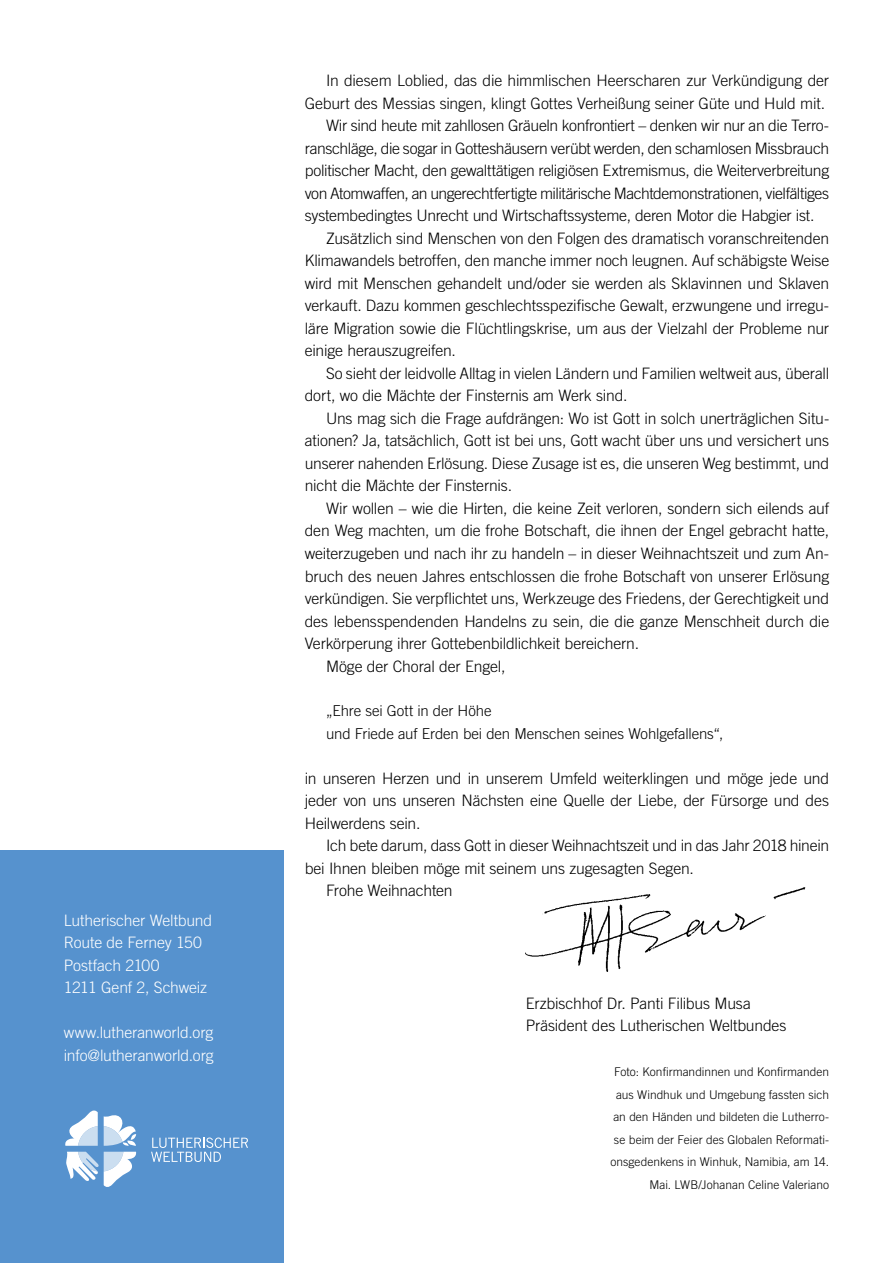
<style>
.page{position:relative;width:893px;height:1263px;background:#fff}
.page>*{position:absolute;margin:0;border:0;box-sizing:border-box;transform-origin:0 0}
.t1{font:300 15.75px/22.5px "Trade Gothic LT Std";letter-spacing:-.01em;color:#000;text-align:justify}
.t2{font:300 15.75px/22.5px "Trade Gothic LT Std";letter-spacing:-.01em;color:#fff}
.t3{font:300 15.75px "Trade Gothic LT Std";letter-spacing:-.03em;color:#000}
.t4{font:300 15px/22.5px "Trade Gothic LT Std";letter-spacing:-.01em;color:#000}
.t5{font:300 12px/22.5px "Trade Gothic LT Std";color:#000;text-align:right}
</style>
<div class="page">
<div style="left:0;top:850px;width:283px;height:413px;background:#5692ce"></div>
<svg style="left:151px;top:1137px;width:97px;height:25px"></svg>
<svg style="left:65px;top:1110px;width:33px;height:36px"></svg>
<svg style="left:104px;top:1115px;width:32px;height:31px"></svg>
<svg style="left:66px;top:1152px;width:71px;height:35px"></svg>
<img style="left:525px;top:887px;width:280px;height:84px">
<p class="t2" style="left:64px;top:908px;width:150px">Lutherischer Weltbund<br>Route de Ferney 150<br>Postfach 2100<br>1211 Genf 2, Schweiz</p>
<p class="t2" style="left:64px;top:1021px;width:151px">www.lutheranworld.org info@lutheranworld.org</p>
<p class="t1" style="left:326px;top:69px;width:505px">In diesem Loblied, das die himmlischen Heerscharen zur Verkündigung der</p>
<p class="t1" style="left:305px;top:92px;width:522px">Geburt des Messias singen, klingt Gottes Verheißung seiner Güte und Huld mit.</p>
<p class="t1" style="left:326px;top:114px;width:505px">Wir sind heute mit zahllosen Gräueln konfrontiert – denken wir nur an die Terro-</p>
<p class="t1" style="left:305px;top:137px;width:526px">ranschläge, die sogar in Gotteshäusern verübt werden, den schamlosen Missbrauch</p>
<p class="t1" style="left:305px;top:159px;width:526px">politischer Macht, den gewalttätigen religiösen Extremismus, die Weiterverbreitung</p>
<p class="t3" style="left:305px;top:184px;width:526px">von Atomwaffen, an ungerechtfertigte militärische Machtdemonstrationen, vielfältiges</p>
<p class="t1" style="left:305px;top:204px;width:511px">systembedingtes Unrecht und Wirtschaftssysteme, deren Motor die Habgier ist.</p>
<p class="t1" style="left:326px;top:227px;width:505px">Zusätzlich sind Menschen von den Folgen des dramatisch voranschreitenden</p>
<p class="t1" style="left:305px;top:249px;width:526px">Klimawandels betroffen, den manche immer noch leugnen. Auf schäbigste Weise</p>
<p class="t1" style="left:305px;top:272px;width:526px">wird mit Menschen gehandelt und/oder sie werden als Sklavinnen und Sklaven</p>
<p class="t1" style="left:305px;top:294px;width:526px">verkauft. Dazu kommen geschlechtsspezifische Gewalt, erzwungene und irregu-</p>
<p class="t1" style="left:305px;top:317px;width:526px">läre Migration sowie die Flüchtlingskrise, um aus der Vielzahl der Probleme nur</p>
<p class="t1" style="left:305px;top:339px;width:153px">einige herauszugreifen.</p>
<p class="t1" style="left:326px;top:362px;width:505px">So sieht der leidvolle Alltag in vielen Ländern und Familien weltweit aus, überall</p>
<p class="t1" style="left:305px;top:384px;width:324px">dort, wo die Mächte der Finsternis am Werk sind.</p>
<p class="t1" style="left:326px;top:407px;width:505px">Uns mag sich die Frage aufdrängen: Wo ist Gott in solch unerträglichen Situ-</p>
<p class="t1" style="left:305px;top:429px;width:526px">ationen? Ja, tatsächlich, Gott ist bei uns, Gott wacht über uns und versichert uns</p>
<p class="t1" style="left:305px;top:452px;width:526px">unserer nahenden Erlösung. Diese Zusage ist es, die unseren Weg bestimmt, und</p>
<p class="t1" style="left:305px;top:474px;width:209px">nicht die Mächte der Finsternis.</p>
<p class="t1" style="left:326px;top:497px;width:505px">Wir wollen – wie die Hirten, die keine Zeit verloren, sondern sich eilends auf</p>
<p class="t1" style="left:305px;top:519px;width:526px">den Weg machten, um die frohe Botschaft, die ihnen der Engel gebracht hatte,</p>
<p class="t1" style="left:305px;top:542px;width:526px">weiterzugeben und nach ihr zu handeln – in dieser Weihnachtszeit und zum An-</p>
<p class="t1" style="left:305px;top:564px;width:526px">bruch des neuen Jahres entschlossen die frohe Botschaft von unserer Erlösung</p>
<p class="t1" style="left:305px;top:587px;width:526px">verkündigen. Sie verpflichtet uns, Werkzeuge des Friedens, der Gerechtigkeit und</p>
<p class="t1" style="left:305px;top:609px;width:526px">des lebensspendenden Handelns zu sein, die die ganze Menschheit durch die</p>
<p class="t1" style="left:305px;top:632px;width:336px">Verkörperung ihrer Gottebenbildlichkeit bereichern.</p>
<p class="t1" style="left:326px;top:654px;width:181px">Möge der Choral der Engel,</p>
<p class="t4" style="left:326px;top:700px;width:399px">„Ehre sei Gott in der Höhe<br>und Friede auf Erden bei den Menschen seines Wohlgefallens“,</p>
<p class="t1" style="left:305px;top:767px;width:526px">in unseren Herzen und in unserem Umfeld weiterklingen und möge jede und jeder von uns unseren Nächsten eine Quelle der Liebe, der Fürsorge und des Heilwerdens sein.</p>
<p class="t1" style="left:326px;top:834px;width:505px">Ich bete darum, dass Gott in dieser Weihnachtszeit und in das Jahr 2018 hinein</p>
<p class="t1" style="left:305px;top:857px;width:391px">bei Ihnen bleiben möge mit seinem uns zugesagten Segen.</p>
<p class="t1" style="left:326px;top:879px;width:128px">Frohe Weihnachten</p>
<p class="t1" style="left:526px;top:992px;width:262px">Erzbischhof Dr. Panti Filibus Musa<br>Präsident des Lutherischen Weltbundes</p>
<p class="t5" style="left:610px;top:1061px;width:220px">Foto: Konfirmandinnen und Konfirmanden aus Windhuk und Umgebung fassten sich an den Händen und bildeten die Lutherro&shy;se beim der Feier des Globalen Reformati&shy;onsgedenkens in Winhuk, Namibia, am 14.<br>Mai. LWB/Johanan Celine Valeriano</p>
</div>
